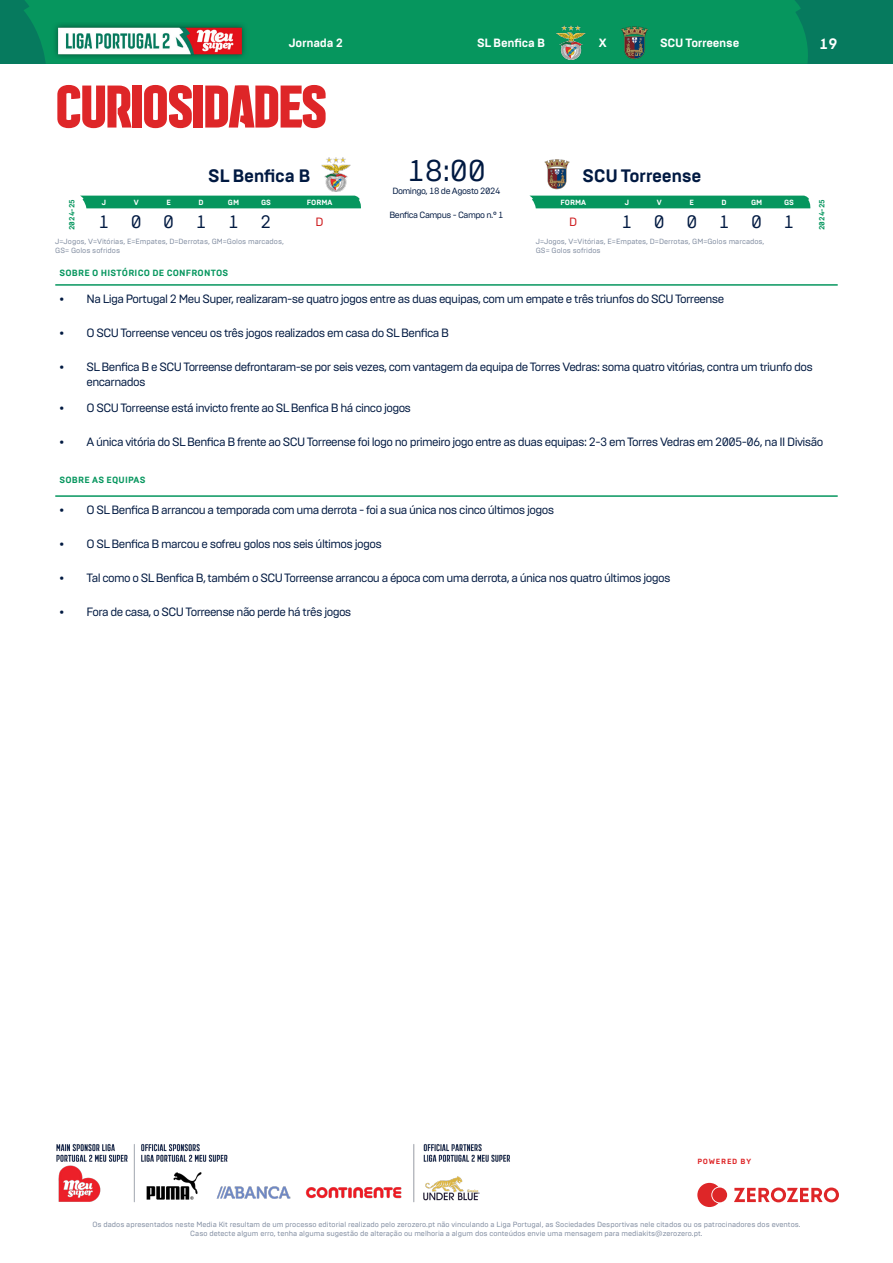
<style>
.page{position:relative;width:893px;height:1263px;background:#fff}
.page>*{position:absolute;margin:0;border:0;box-sizing:border-box;transform-origin:0 0}
.H_01_align-left{font:700 60px "Liga Portugal";letter-spacing:-.03em;color:#de2628}
.texto_05{font:30px "Brutal Type";color:#001941}
.texto_strong_03_alig{font:700 18px "Brutal Type";letter-spacing:-.02em;color:#001941}
.texto_03{font:18px "Brutal Type";color:#001941}
.pagina_align-right{font:700 15px "Brutal Type";color:#fff}
.t1{font:12px/14.4px "Brutal Type";letter-spacing:-.05em;color:#001941}
.cabecalho_align-left{font:700 12px "Brutal Type";letter-spacing:-.02em;color:#fff}
.cabecalho_align-righ{font:700 12px "Brutal Type";letter-spacing:-.02em;color:#fff}
.texto_02{font:12px "Brutal Type";color:#cd171a}
.cabecalho{font:700 12px "Brutal Type";color:#fff}
.texto_01{font:9px "Brutal Type";letter-spacing:-.05em;color:#001941}
.label_color-02_02_al{font:700 9px "Brutal Type";letter-spacing:.02em;color:#06965e}
.legenda_01_align-lef{font:7.5px/9px "Brutal Type";color:#808ca0;text-align:center}
.label_white_01{font:700 7.5px "Brutal Type";color:#fff}
.label_color-02_01{font:700 7.5px "Brutal Type";color:#06965e}
.t2{font:700 7.5px "Brutal Type";letter-spacing:.1em;color:#de2628}
</style>
<div class="page">
<div style="left:0;top:0;width:893px;height:64px;background:#067a5e"></div>
<div style="left:24px;top:0;width:784px;height:64px;background:#06965e"></div>
<img style="left:50px;top:23px;width:201px;height:35px">
<img style="left:56px;top:1144px;width:454px;height:59px">
<hr style="left:55px;top:495px;width:783px;height:2px;background:#06965e">
<hr style="left:55px;top:284px;width:783px;height:2px;background:#06965e">
<div style="left:530px;top:196px;width:281px;height:12px;background:#06965e"></div>
<div style="left:80px;top:196px;width:281px;height:12px;background:#06965e"></div>
<img style="left:321px;top:157px;width:30px;height:35px">
<img style="left:544px;top:159px;width:26px;height:31px">
<img style="left:553px;top:25px;width:35px;height:35px">
<img style="left:617px;top:25px;width:35px;height:35px">
<svg style="left:734px;top:1187px;width:105px;height:15px"></svg>
<svg style="left:697px;top:1183px;width:21px;height:24px"></svg>
<div style="left:712px;top:1187px;width:15px;height:15px;background:#de2628;border-radius:50%"></div>
<p class="cabecalho_align-left" style="left:289px;top:36px;width:56px">Jornada 2</p>
<p class="cabecalho_align-righ" style="left:477px;top:36px;width:70px">SL Benfica B</p>
<p class="cabecalho" style="left:599px;top:36px;width:9px">X</p>
<p class="cabecalho_align-left" style="left:660px;top:36px;width:81px">SCU Torreense</p>
<p class="pagina_align-right" style="left:819px;top:34px;width:20px">19</p>
<p class="H_01_align-left" style="left:55px;top:75px;width:274px">CURIOSIDADES</p>
<p class="texto_strong_03_alig" style="left:208px;top:164px;width:104px">SL Benfica B</p>
<p class="texto_05" style="left:407px;top:153px;width:80px">18:00</p>
<p class="texto_strong_03_alig" style="left:583px;top:164px;width:120px">SCU Torreense</p>
<p class="texto_01" style="left:392px;top:185px;width:110px">Domingo, 18 de Agosto 2024</p>
<p class="label_color-02_01" style="left:67px;top:230px;width:33px;rotate:-90deg">2024-25</p>
<p class="label_white_01" style="left:102px;top:198px;width:6px">J</p>
<p class="label_white_01" style="left:134px;top:198px;width:6px">V</p>
<p class="label_white_01" style="left:167px;top:198px;width:6px">E</p>
<p class="label_white_01" style="left:199px;top:198px;width:7px">D</p>
<p class="label_white_01" style="left:228px;top:198px;width:13px">GM</p>
<p class="label_white_01" style="left:261px;top:198px;width:12px">GS</p>
<p class="label_white_01" style="left:307px;top:198px;width:27px">FORMA</p>
<p class="label_white_01" style="left:560px;top:198px;width:27px">FORMA</p>
<p class="label_white_01" style="left:625px;top:198px;width:6px">J</p>
<p class="label_white_01" style="left:657px;top:198px;width:6px">V</p>
<p class="label_white_01" style="left:690px;top:198px;width:6px">E</p>
<p class="label_white_01" style="left:722px;top:198px;width:7px">D</p>
<p class="label_white_01" style="left:751px;top:198px;width:13px">GM</p>
<p class="label_white_01" style="left:784px;top:198px;width:12px">GS</p>
<p class="texto_01" style="left:389px;top:210px;width:116px">Benfica Campus - Campo n.º 1</p>
<p class="texto_03" style="left:98px;top:211px;width:12px">1</p>
<p class="texto_03" style="left:131px;top:211px;width:12px">0</p>
<p class="texto_03" style="left:163px;top:211px;width:12px">0</p>
<p class="texto_03" style="left:196px;top:211px;width:12px">1</p>
<p class="texto_03" style="left:228px;top:211px;width:12px">1</p>
<p class="texto_03" style="left:261px;top:211px;width:12px">2</p>
<p class="texto_02" style="left:316px;top:215px;width:10px">D</p>
<p class="texto_02" style="left:569px;top:215px;width:10px">D</p>
<p class="texto_03" style="left:621px;top:211px;width:12px">1</p>
<p class="texto_03" style="left:654px;top:211px;width:12px">0</p>
<p class="texto_03" style="left:686px;top:211px;width:12px">0</p>
<p class="texto_03" style="left:719px;top:211px;width:12px">1</p>
<p class="texto_03" style="left:751px;top:211px;width:12px">0</p>
<p class="texto_03" style="left:784px;top:211px;width:12px">1</p>
<p class="legenda_01_align-lef" style="left:55px;top:237px;width:230px">J=Jogos, V=Vitórias, E=Empates, D=Derrotas, GM=Golos marcados,</p>
<p class="legenda_01_align-lef" style="left:55px;top:246px;width:66px">GS= Golos sofridos</p>
<p class="legenda_01_align-lef" style="left:536px;top:237px;width:230px">J=Jogos, V=Vitórias, E=Empates, D=Derrotas, GM=Golos marcados,</p>
<p class="legenda_01_align-lef" style="left:536px;top:246px;width:66px">GS= Golos sofridos</p>
<p class="label_color-02_01" style="left:817px;top:230px;width:33px;rotate:-90deg">2024-25</p>
<p class="label_color-02_02_al" style="left:60px;top:267px;width:170px">SOBRE O HISTÓRICO DE CONFRONTOS</p>
<p class="t1" style="left:60px;top:292px;width:666px">• Na Liga Portugal 2 Meu Super, realizaram-se quatro jogos entre as duas equipas, com um empate e três triunfos do SCU Torreense</p>
<p class="t1" style="left:60px;top:326px;width:391px">• O SCU Torreense venceu os três jogos realizados em casa do SL Benfica B</p>
<p class="t1" style="left:87px;top:360px;width:728px;text-indent:-27px">• SL Benfica B e SCU Torreense defrontaram-se por seis vezes, com vantagem da equipa de Torres Vedras: soma quatro vitórias, contra um triunfo dos encarnados</p>
<p class="t1" style="left:60px;top:401px;width:353px">• O SCU Torreense está invicto frente ao SL Benfica B há cinco jogos</p>
<p class="t1" style="left:60px;top:435px;width:765px">• A única vitória do SL Benfica B frente ao SCU Torreense foi logo no primeiro jogo entre as duas equipas: 2-3 em Torres Vedras em 2005-06, na II Divisão</p>
<p class="label_color-02_02_al" style="left:60px;top:474px;width:88px">SOBRE AS EQUIPAS</p>
<p class="t1" style="left:60px;top:503px;width:496px">• O SL Benfica B arrancou a temporada com uma derrota - foi a sua única nos cinco últimos jogos</p>
<p class="t1" style="left:60px;top:537px;width:324px">• O SL Benfica B marcou e sofreu golos nos seis últimos jogos</p>
<p class="t1" style="left:60px;top:571px;width:612px">• Tal como o SL Benfica B, também o SCU Torreense arrancou a época com uma derrota, a única nos quatro últimos jogos</p>
<p class="t1" style="left:60px;top:605px;width:293px">• Fora de casa, o SCU Torreense não perde há três jogos</p>
<p class="t2" style="left:697px;top:1157px;width:55px">POWERED BY</p>
<p class="legenda_01_align-lef" style="left:92px;top:1220px;width:710px">Os dados apresentados neste Media Kit resultam de um processo editorial realizado pelo zerozero.pt não vinculando a Liga Portugal, as Sociedades Desportivas nele citados ou os patrocinadores dos eventos.<br>Caso detecte algum erro, tenha alguma sugestão de alteração ou melhoria a algum dos conteúdos envie uma mensagem para mediakits@zerozero.pt.</p>
</div>
